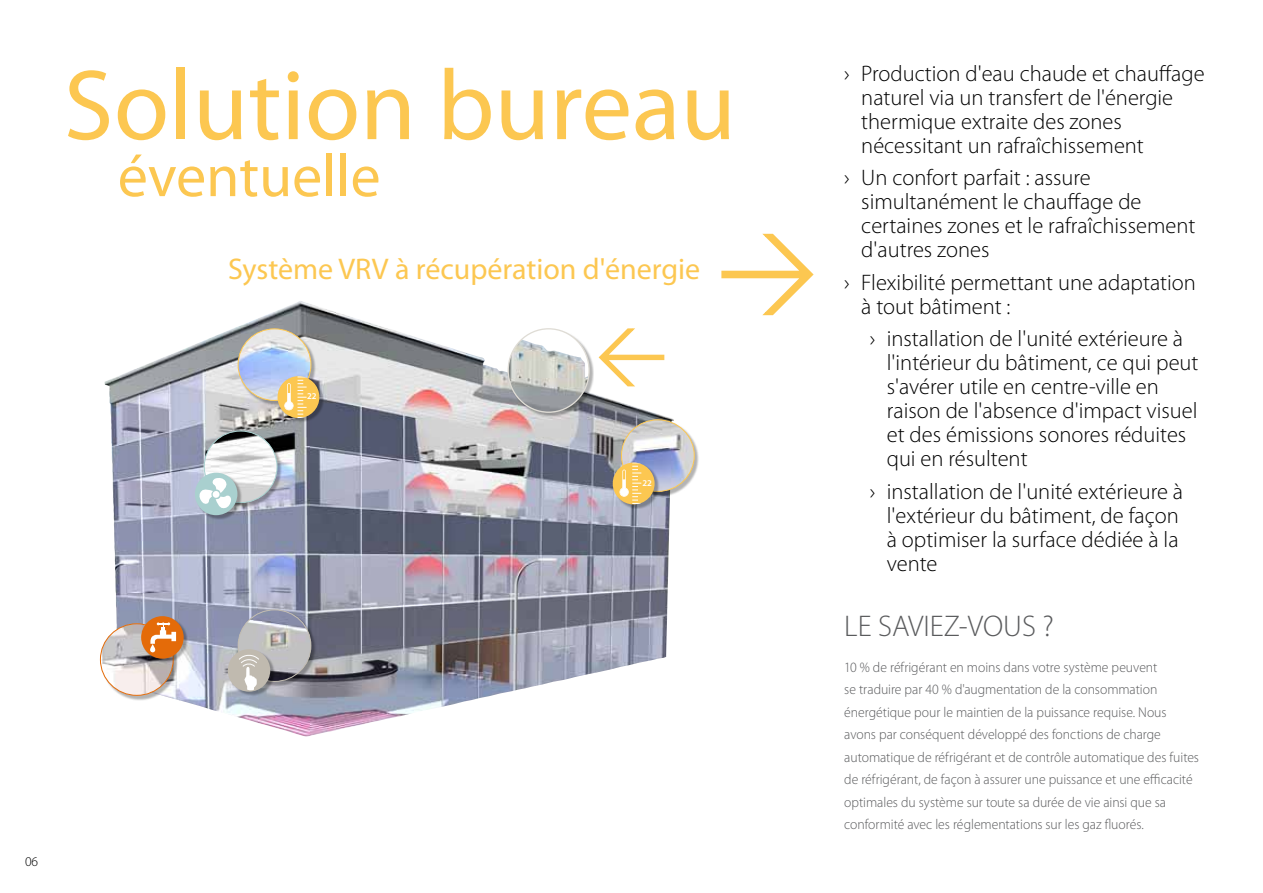
<style>
.page{position:relative;width:1263px;height:893px;background:#fff}
.page>*{position:absolute;margin:0;border:0;box-sizing:border-box;transform-origin:0 0}
.t1{font:100.5px "Myriad Pro";color:#fcc751}
.t2{font:60px "Myriad Pro";color:#fcc751}
.t3{font:30px "Myriad Pro";color:#fcc751}
.t4{font:300 30px "Myriad Pro";color:#5a5b5d}
.t5{font:300 22.5px/24px "Myriad Pro";color:#000}
.t6{font:300 14.25px/22.5px "Myriad Pro";color:#5a5b5d;scale:.96 1}
.t7{font:300 13.5px "Myriad Pro";color:#000}
.t8{font:600 8.85px "Myriad Pro";color:#fff}
</style>
<div class="page">
<img style="left:105px;top:301px;width:569px;height:436px">
<div style="left:508px;top:329px;width:86px;height:89px;background:#000;opacity:.3"></div>
<div style="left:508px;top:329px;width:81px;height:83px;background:#fff;border-radius:50%"></div>
<img style="left:508px;top:339px;width:81px;height:73px">
<div style="left:101px;top:624px;width:78px;height:76px;background:#000;opacity:.3"></div>
<img style="left:100px;top:624px;width:73px;height:71px">
<div style="left:622px;top:420px;width:78px;height:76px;background:#000;opacity:.3"></div>
<img style="left:621px;top:420px;width:73px;height:71px">
<div style="left:239px;top:610px;width:77px;height:76px;background:#000;opacity:.3"></div>
<img style="left:238px;top:610px;width:73px;height:71px">
<div style="left:238px;top:609px;width:73px;height:73px;border:1px solid #c0baaf;border-radius:50%"></div>
<div style="left:205px;top:431px;width:77px;height:77px;background:#000;opacity:.3"></div>
<img style="left:204px;top:431px;width:73px;height:72px">
<div style="left:204px;top:431px;width:73px;height:72px;border:1px solid #a9d0cf;border-radius:50%"></div>
<div style="left:239px;top:329px;width:77px;height:76px;background:#000;opacity:.3"></div>
<img style="left:238px;top:329px;width:73px;height:71px">
<div style="left:238px;top:328px;width:73px;height:73px;border:1px solid #fcc751;border-radius:50%"></div>
<div style="left:229px;top:650px;width:46px;height:47px;background:#000;opacity:.3"></div>
<div style="left:228px;top:649px;width:42px;height:43px;background:#c0baaf;border-radius:50%"></div>
<svg style="left:238px;top:654px;width:22px;height:36px"></svg>
<div style="left:196px;top:474px;width:46px;height:46px;background:#000;opacity:.3"></div>
<div style="left:195px;top:473px;width:42px;height:42px;background:#a9d0cf;border-radius:50%"></div>
<svg style="left:198px;top:477px;width:33px;height:32px"></svg>
<div style="left:142px;top:617px;width:47px;height:46px;background:#000;opacity:.3"></div>
<div style="left:141px;top:616px;width:43px;height:43px;background:#e46b09;border-radius:50%"></div>
<svg style="left:150px;top:622px;width:26px;height:22px"></svg>
<svg style="left:150px;top:644px;width:5px;height:8px"></svg>
<div style="left:614px;top:463px;width:46px;height:46px;background:#000;opacity:.3"></div>
<div style="left:613px;top:463px;width:42px;height:41px;background:#fcc751;border-radius:50%"></div>
<svg style="left:619px;top:463px;width:22px;height:41px"></svg>
<div style="left:278px;top:377px;width:46px;height:46px;background:#000;opacity:.3"></div>
<div style="left:277px;top:376px;width:42px;height:42px;background:#fcc751;border-radius:50%"></div>
<svg style="left:284px;top:376px;width:23px;height:42px"></svg>
<svg style="left:721px;top:233px;width:93px;height:83px"></svg>
<svg style="left:597px;top:327px;width:68px;height:61px"></svg>
<h1 class="t1" style="left:64px;top:43px;width:674px">Solution bureau</h1>
<h2 class="t2" style="left:118px;top:139px;width:264px">éventuelle</h2>
<h3 class="t3" style="left:228px;top:250px;width:474px">Système VRV à récupération d'énergie</h3>
<p class="t8" style="left:307px;top:391px;width:11px">22</p>
<p class="t8" style="left:642px;top:477px;width:11px">22</p>
<p class="t7" style="left:25px;top:854px;width:15px">06</p>
<p class="t5" style="left:861px;top:62px;width:345px;text-indent:-17px">› Production d'eau chaude et chauffage naturel via un transfert de l'énergie thermique extraite des zones nécessitant un rafraîchissement</p>
<p class="t5" style="left:861px;top:166px;width:336px;text-indent:-17px">› Un confort parfait : assure simultanément le chauffage de certaines zones et le rafraîchissement d'autres zones</p>
<p class="t5" style="left:861px;top:271px;width:336px;text-indent:-17px">› Flexibilité permettant une adaptation à tout bâtiment :</p>
<p class="t5" style="left:887px;top:327px;width:313px;text-indent:-17px">› installation de l'unité extérieure à l'intérieur du bâtiment, ce qui peut s'avérer utile en centre-ville en raison de l'absence d'impact visuel et des émissions sonores réduites qui en résultent</p>
<p class="t5" style="left:887px;top:480px;width:298px;text-indent:-17px">› installation de l'unité extérieure à l'extérieur du bâtiment, de façon à optimiser la surface dédiée à la vente</p>
<h3 class="t4" style="left:844px;top:610px;width:211px">LE SAVIEZ-VOUS ?</h3>
<p class="t6" style="left:844px;top:656px;width:371px">10 % de réfrigérant en moins dans votre système peuvent<br>se traduire par 40 % d'augmentation de la consommation énergétique pour le maintien de la puissance requise. Nous avons par conséquent développé des fonctions de charge automatique de réfrigérant et de contrôle automatique des fuites de réfrigérant, de façon à assurer une puissance et une efficacité optimales du système sur toute sa durée de vie ainsi que sa conformité avec les réglementations sur les gaz fluorés.</p>
</div>
